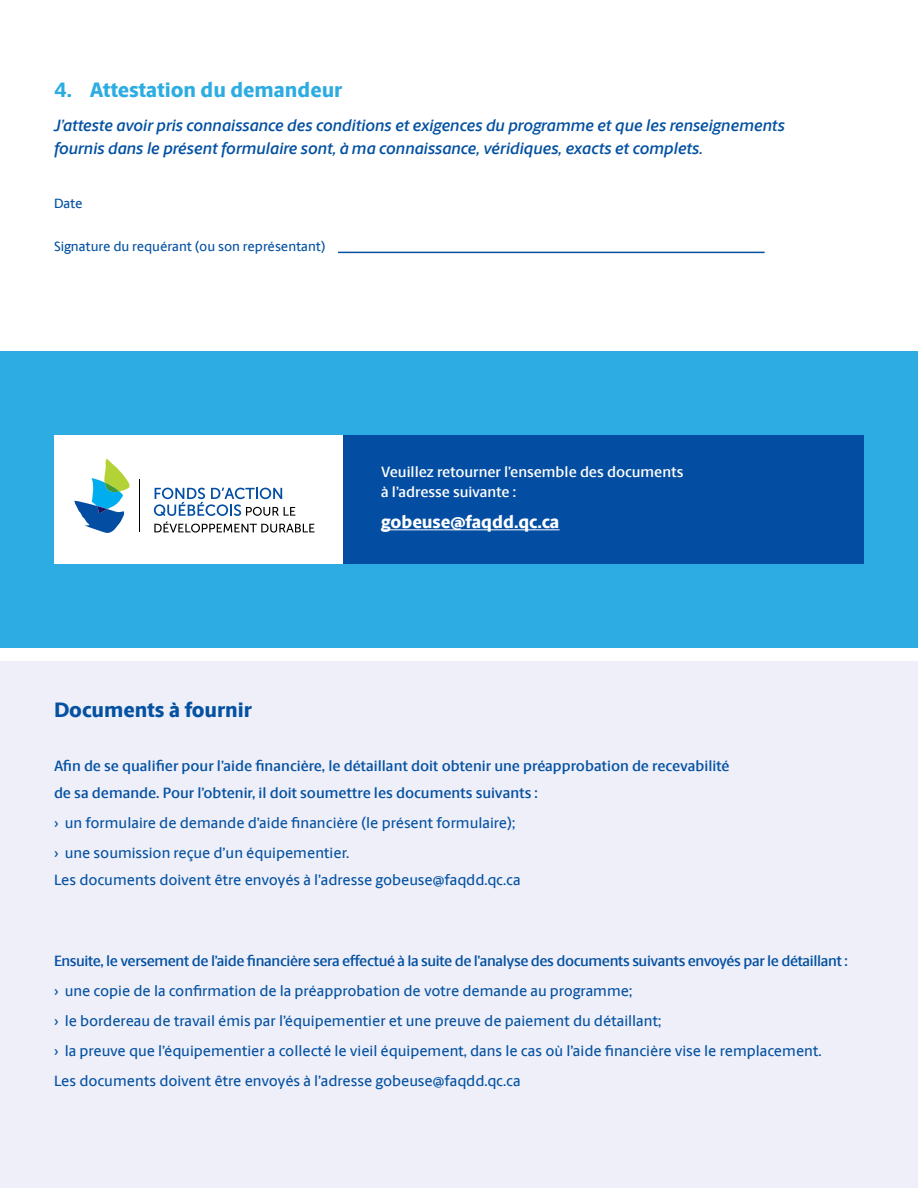
<style>
.page{position:relative;width:918px;height:1188px;background:#fff}
.page>*{position:absolute;margin:0;border:0;box-sizing:border-box;transform-origin:0 0}
.t1{font:800 21px "Berlingske Sans";color:#2cace2}
.t2{font:800 21px "Berlingske Sans";color:#0451a2}
.t3{font:800 18px "Berlingske Sans";color:#fff}
.t4{font:italic 16.5px/22.5px "Berlingske Sans D Bd";color:#0451a2}
.t5{font:500 15px/30px "Berlingske Sans";color:#0451a2}
.t6{font:15px/27px "Berlingske Sans D Bd";letter-spacing:-.015em;color:#0451a2}
.t7{font:15px/19.5px "Berlingske Sans D Bd";color:#fff}
.t8{font:500 13.5px "Berlingske Sans";color:#0451a2}
</style>
<div class="page">
<div style="left:0;top:351px;width:918px;height:297px;background:#2cace2"></div>
<div style="left:0;top:662px;width:918px;height:526px;background:#eeeff8"></div>
<div style="left:342px;top:435px;width:522px;height:129px;background:#034ea2"></div>
<div style="left:54px;top:435px;width:288px;height:129px;background:#fff"></div>
<hr style="left:338px;top:252px;width:427px;height:1px;background:#0451a2">
<svg style="left:154px;top:488px;width:141px;height:28px"></svg>
<svg style="left:154px;top:522px;width:161px;height:11px"></svg>
<svg style="left:74px;top:459px;width:56px;height:74px"></svg>
<hr style="left:140px;top:480px;width:1px;height:52px;background:#000">
<hr style="left:381px;top:529px;width:179px;height:1px;background:#fff">
<h1 class="t1" style="left:54px;top:74px;width:290px">4. Attestation du demandeur</h1>
<p class="t4" style="left:54px;top:114px;width:733px">J’atteste avoir pris connaissance des conditions et exigences du programme et que les renseignements fournis dans le présent formulaire sont, à ma connaissance, véridiques, exacts et complets.</p>
<p class="t8" style="left:54px;top:192px;width:30px">Date</p>
<p class="t8" style="left:54px;top:236px;width:273px">Signature du requérant (ou son représentant)</p>
<h1 class="t2" style="left:54px;top:694px;width:199px">Documents à fournir</h1>
<p class="t7" style="left:381px;top:462px;width:304px">Veuillez retourner l’ensemble des documents à l’adresse suivante :</p>
<p class="t3" style="left:381px;top:509px;width:180px">gobeuse@faqdd.qc.ca</p>
<p class="t6" style="left:54px;top:751px;width:677px">Afin de se qualifier pour l’aide financière, le détaillant doit obtenir une préapprobation de recevabilité de sa demande. Pour l’obtenir, il doit soumettre les documents suivants :</p>
<p class="t5" style="left:54px;top:807px;width:463px">› un formulaire de demande d’aide financière (le présent formulaire); › une soumission reçue d’un équipementier.</p>
<p class="t5" style="left:54px;top:864px;width:468px">Les documents doivent être envoyés à l’adresse gobeuse@faqdd.qc.ca</p>
<p class="t6" style="left:54px;top:946px;width:795px">Ensuite, le versement de l’aide financière sera effectué à la suite de l’analyse des documents suivants envoyés par le détaillant :</p>
<p class="t5" style="left:54px;top:975px;width:769px">› une copie de la confirmation de la préapprobation de votre demande au programme;<br>› le bordereau de travail émis par l’équipementier et une preuve de paiement du détaillant;<br>› la preuve que l’équipementier a collecté le vieil équipement, dans le cas où l’aide financière vise le remplacement.<br>Les documents doivent être envoyés à l’adresse gobeuse@faqdd.qc.ca</p>
</div>
